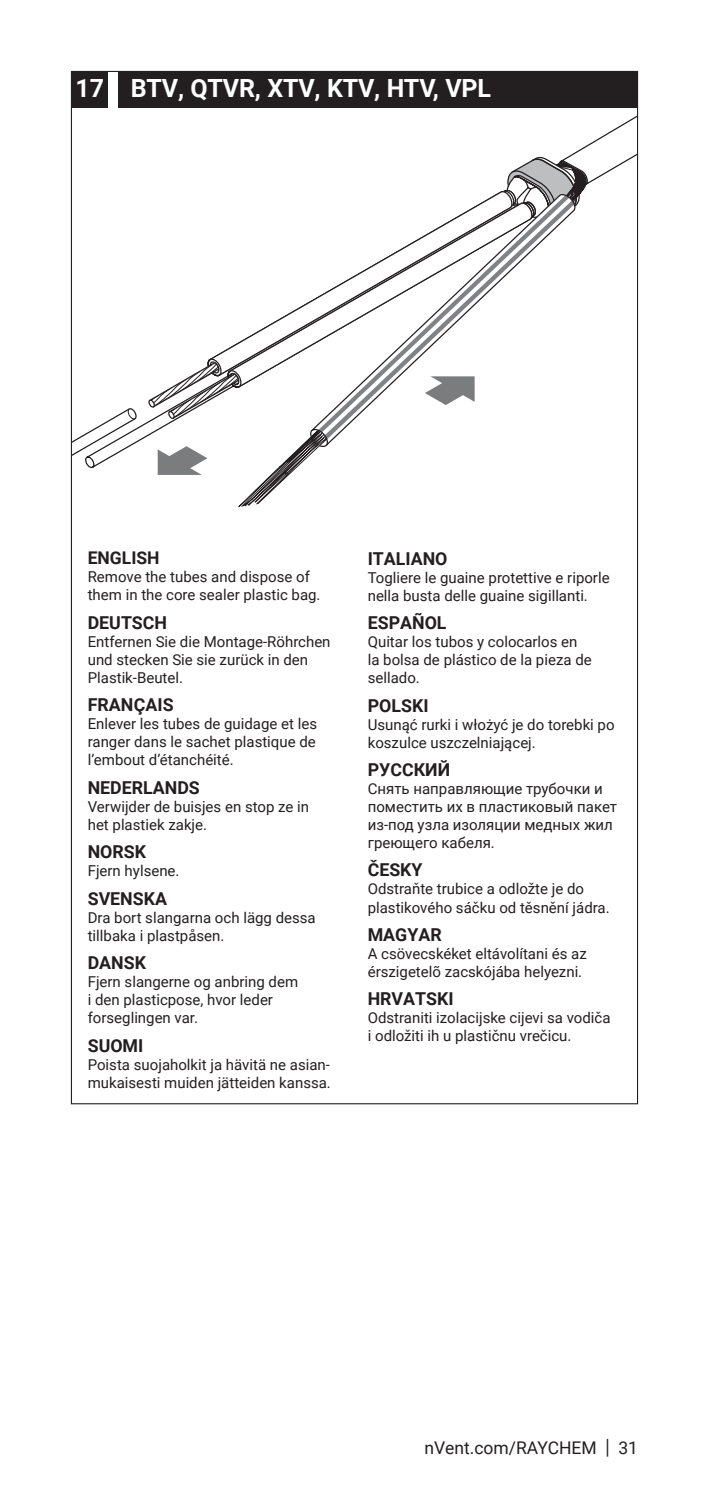
<style>
.page{position:relative;width:709px;height:1489px;background:#fff}
.page>*{position:absolute;margin:0;border:0;box-sizing:border-box;transform-origin:0 0}
.t1{font:700 25px "Roboto";letter-spacing:-.01em;color:#fff}
.t2{font:700 17.75px "Roboto";color:#231f20}
.t3{font:17.5px "Roboto";color:#231f20}
.t4{font:700 17.5px "Roboto";color:#231f20}
.t5{font:15px/18px "Roboto";color:#231f20}
.s1{font-size:21px}
</style>
<div class="page">
<div style="left:118px;top:71px;width:520px;height:37px;background:#231f20"></div>
<div style="left:72px;top:71px;width:36px;height:36px;background:#231f20"></div>
<svg style="left:158px;top:469px;width:44px;height:6px"></svg>
<svg style="left:138px;top:342px;width:100px;height:127px"></svg>
<svg style="left:73px;top:408px;width:65px;height:60px"></svg>
<svg style="left:521px;top:116px;width:115px;height:69px"></svg>
<svg style="left:238px;top:166px;width:349px;height:342px"></svg>
<svg style="left:306px;top:428px;width:4px;height:19px"></svg>
<svg style="left:148px;top:361px;width:92px;height:58px"></svg>
<svg style="left:310px;top:192px;width:266px;height:256px"></svg>
<h1 class="t1" style="left:76px;top:77px;width:417px">17 BTV, QTVR, XTV, KTV, HTV, VPL</h1>
<p class="t4" style="left:88px;top:550px;width:73px">ENGLISH</p>
<p class="t5" style="left:88px;top:569px;width:234px">Remove the tubes and dispose of them in the core sealer plastic bag.</p>
<p class="t2" style="left:88px;top:615px;width:81px">DEUTSCH</p>
<p class="t5" style="left:88px;top:633px;width:244px">Entfernen Sie die Montage-Röhrchen und stec ken Sie sie zurück in den<br>Plastik-Beutel.</p>
<p class="t2" style="left:88px;top:697px;width:87px">FRANÇAIS</p>
<p class="t5" style="left:88px;top:716px;width:231px;text-align:justify">Enlever les tubes de guidage et les ranger dans le sachet plastique de l’embout d’étanchéité.</p>
<p class="t2" style="left:88px;top:779px;width:114px">NEDERLANDS</p>
<p class="t5" style="left:88px;top:798px;width:223px">Verwijder de buisjes en stop ze in het plastiek zakje.</p>
<p class="t2" style="left:88px;top:844px;width:60px">NORSK</p>
<p class="t5" style="left:88px;top:863px;width:93px">Fjern hylsene.</p>
<p class="t2" style="left:88px;top:890px;width:81px">SVENSKA</p>
<p class="t5" style="left:88px;top:909px;width:229px">Dra bort slangarna och lägg dessa tillbaka i plastpåsen.</p>
<p class="t2" style="left:88px;top:955px;width:60px">DANSK</p>
<p class="t5" style="left:88px;top:973px;width:212px">Fjern slangerne og anbring dem i den pla stic po se, hvor leder forseglingen var.</p>
<p class="t2" style="left:88px;top:1037px;width:57px">SUOMI</p>
<p class="t5" style="left:88px;top:1056px;width:245px">Poista suojaholkit ja hävitä ne asi an&shy;mu kai ses ti muiden jätteiden kanssa.</p>
<p class="t2" style="left:368px;top:550px;width:81px">ITALIANO</p>
<p class="t5" style="left:368px;top:569px;width:243px">Togliere le guaine protettive e riporle nella busta delle guaine sigillanti.</p>
<p class="t2" style="left:368px;top:615px;width:80px">ESPAÑOL</p>
<p class="t5" style="left:368px;top:633px;width:225px">Quitar los tubos y colocarlos en la bolsa de plástico de la pieza de sellado.</p>
<p class="t2" style="left:368px;top:697px;width:62px">POLSKI</p>
<p class="t5" style="left:368px;top:714px;width:248px">Usunąć rurki i włożyć je do torebki po koszulce uszczelniającej.</p>
<p class="t2" style="left:368px;top:757px;width:84px">РУССКИЙ</p>
<p class="t5" style="left:368px;top:779px;width:251px">Снять направляющие трубочки и поместить их в пластиковый пакет из-под узла изоляции медных жил греющего кабеля.</p>
<p class="t2" style="left:368px;top:857px;width:56px">ČESKY</p>
<p class="t5" style="left:368px;top:879px;width:243px">Odstraňte trubice a odložte je do plastikového sáčku od těsnění jádra.</p>
<p class="t2" style="left:368px;top:926px;width:75px">MAGYAR</p>
<p class="t5" style="left:368px;top:944px;width:220px">A csövecskéket eltávolítani és az érszigetelõ zacskójába helyezni.</p>
<p class="t2" style="left:368px;top:991px;width:87px">HRVATSKI</p>
<p class="t5" style="left:368px;top:1008px;width:244px">Odstraniti izolacijske cijevi sa vodiča i odložiti ih u plastičnu vrečicu.</p>
<p class="t3" style="left:424px;top:1439px;width:215px">nVent.com/RAYCHEM <span class="s1">|</span> 31</p>
</div>
